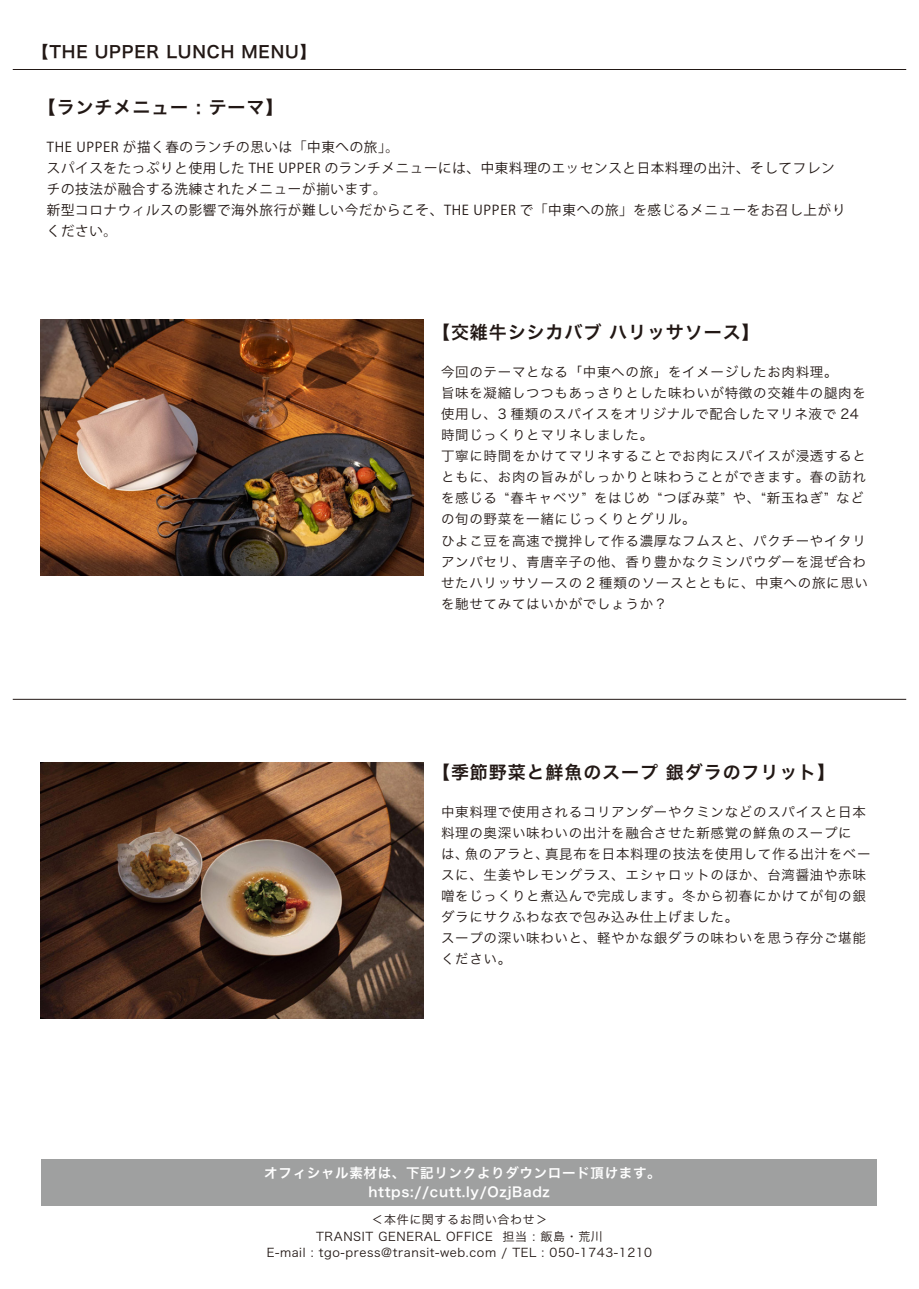
<style>
.page{position:relative;width:919px;height:1289px;background:#fff}
.page>*{position:absolute;margin:0;border:0;box-sizing:border-box;transform-origin:0 0}
.t1{font:18px "Hira Kaku Pro W6";letter-spacing:.05em;color:#221815}
.t2{font:16.5px "Hira Kaku Pro W6";letter-spacing:.05em;color:#221815}
.t3{font:13.5px/21px "Hira Kaku Pro W3";letter-spacing:.05em;color:#221815}
.t4{font:13.5px/21px "Koz Go Pr 6 N";letter-spacing:.05em;color:#221815}
.t5{font:13.5px/19.5px "Hira Kaku Pro W6";letter-spacing:.05em;color:#fff;text-align:center}
.t6{font:12px/16.5px "Hira Kaku Pro W3";letter-spacing:.05em;color:#221815;text-align:center}
</style>
<div class="page">
<hr style="left:13px;top:69px;width:893px;height:1px;background:#221815">
<hr style="left:13px;top:699px;width:893px;height:1px;background:#221815">
<div style="left:42px;top:1159px;width:835px;height:46px;background:#9fa0a0"></div>
<img style="left:40px;top:763px;width:384px;height:255px">
<img style="left:40px;top:319px;width:384px;height:256px">
<p class="t2" style="left:32px;top:37px;width:285px">【THE UPPER LUNCH MENU】</p>
<h1 class="t1" style="left:38px;top:91px;width:247px">【ランチメニュー : テーマ】</h1>
<p class="t4" style="left:47px;top:136px;width:800px">THE UPPER が描く春のランチの思いは「中東への旅」。<br>スパイスをたっぷりと使用した THE UPPER のランチメニューには、中東料理のエッセンスと日本料理の出汁、そしてフレンチの技法が融合する洗練されたメニューが揃います。<br>新型コロナウィルスの影響で海外旅行が難しい今だからこそ、THE UPPER で「中東への旅」を感じるメニューをお召し上がりください。</p>
<h1 class="t1" style="left:432px;top:316px;width:329px">【交雑牛シシカバブ ハリッサソース】</h1>
<p class="t3" style="left:441px;top:361px;width:428px">今回のテーマとなる「中東への旅」をイメージしたお肉料理。<br>旨味を凝縮しつつもあっさりとした味わいが特徴の交雑牛の腿肉を使用し、3 種類のスパイスをオリジナルで配合したマリネ液で 24時間じっくりとマリネしました。<br>丁寧に時間をかけてマリネすることでお肉にスパイスが浸透するとともに、お肉の旨みがしっかりと味わうことができます。春の訪れを感じる “春キャベツ” をはじめ “つぼみ菜” や、“新玉ねぎ” などの旬の野菜を一緒にじっくりとグリル。<br>ひよこ豆を高速で撹拌して作る濃厚なフムスと、パクチーやイタリアンパセリ、青唐辛子の他、香り豊かなクミンパウダーを混ぜ合わせたハリッサソースの 2 種類のソースとともに、中東への旅に思いを馳せてみてはいかがでしょうか？</p>
<h1 class="t1" style="left:432px;top:755px;width:404px">【季節野菜と鮮魚のスープ 銀ダラのフリット】</h1>
<p class="t3" style="left:441px;top:800px;width:431px">中東料理で使用されるコリアンダーやクミンなどのスパイスと日本料理の奥深い味わいの出汁を融合させた新感覚の鮮魚のスープに<br>は、魚のアラと、真昆布を日本料理の技法を使用して作る出汁をベースに、生姜やレモングラス、エシャロットのほか、台湾醤油や赤味噌をじっくりと煮込んで完成します。冬から初春にかけてが旬の銀ダラにサクふわな衣で包み込み仕上げました。<br>スープの深い味わいと、軽やかな銀ダラの味わいを思う存分ご堪能ください。</p>
<p class="t5" style="left:264px;top:1162px;width:398px">オフィシャル素材は、下記リンクよりダウンロード頂けます。https://cutt.ly/OzjBadz</p>
<p class="t6" style="left:267px;top:1210px;width:387px">＜本件に関するお問い合わせ＞<br>TRANSIT GENERAL OFFICE 担当 : 飯島・荒川<br>E-mail : tgo-press@transit-web.com / TEL : 050-1743-1210</p>
</div>
